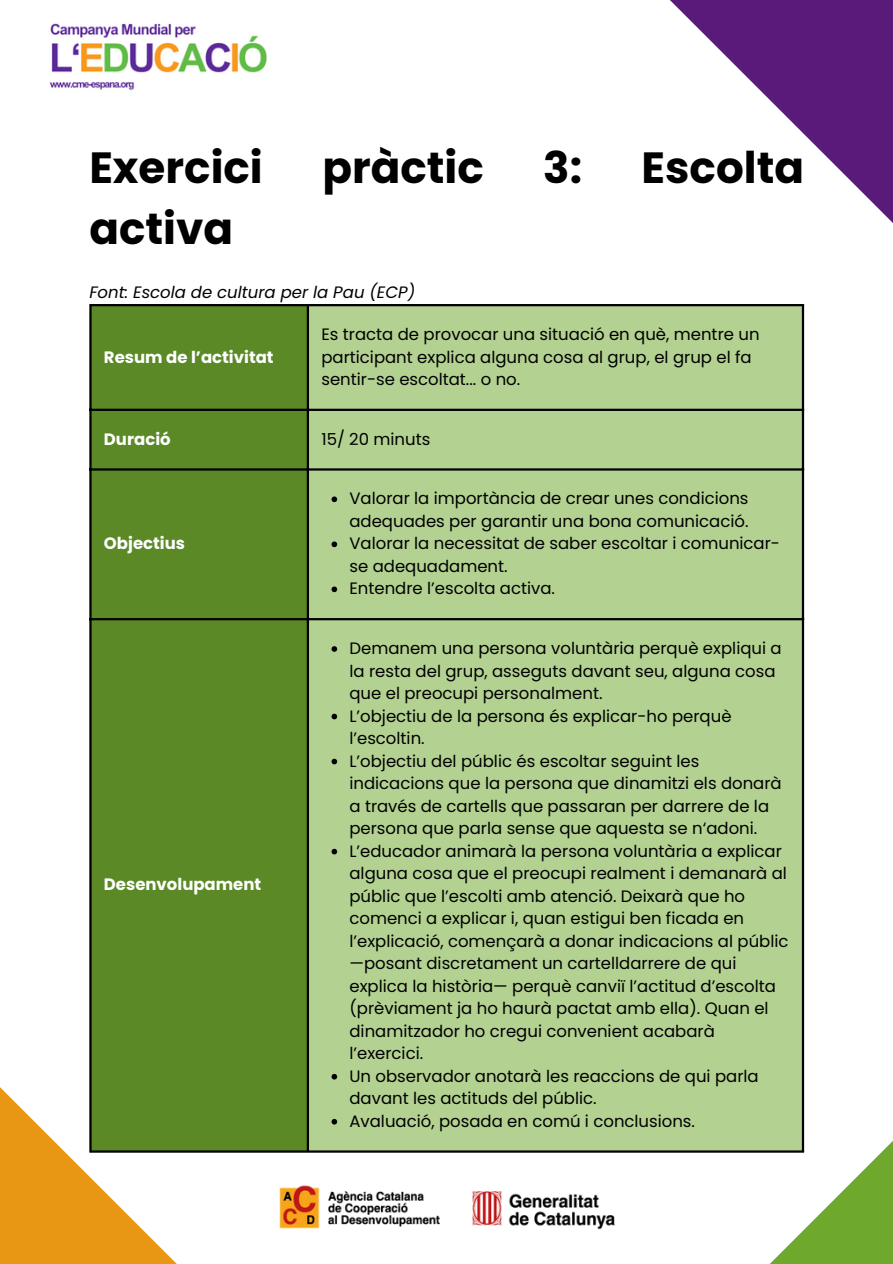
<style>
.page{position:relative;width:893px;height:1264px;background:#fff}
.page>*{position:absolute;margin:0;border:0;box-sizing:border-box;transform-origin:0 0}
.t1{font:700 43.65px "Poppins";color:#000}
.t2{font:16.5px/22.5px "Poppins";color:#000}
.t3{font:700 16.5px "Poppins";color:#fff}
.t4{font:italic 16.5px "Poppins";color:#000}
</style>
<div class="page">
<svg style="left:0;top:1087px;width:279px;height:176px"></svg>
<svg style="left:670px;top:0;width:222px;height:609px"></svg>
<svg style="left:559px;top:991px;width:333px;height:272px"></svg>
<img style="left:278px;top:1182px;width:337px;height:48px">
<img style="left:49px;top:23px;width:218px;height:67px">
<div style="left:92px;top:306px;width:215px;height:844px;background:#5a8926"></div>
<div style="left:309px;top:306px;width:492px;height:844px;background:#b3d191"></div>
<svg style="left:331px;top:496px;width:6px;height:6px"></svg>
<svg style="left:331px;top:541px;width:6px;height:6px"></svg>
<svg style="left:331px;top:586px;width:6px;height:6px"></svg>
<svg style="left:331px;top:646px;width:6px;height:6px"></svg>
<svg style="left:331px;top:713px;width:6px;height:6px"></svg>
<svg style="left:331px;top:758px;width:6px;height:6px"></svg>
<svg style="left:331px;top:848px;width:6px;height:6px"></svg>
<svg style="left:331px;top:1073px;width:6px;height:6px"></svg>
<svg style="left:331px;top:1118px;width:6px;height:6px"></svg>
<hr style="left:89px;top:306px;width:3px;height:844px;background:#000">
<hr style="left:307px;top:306px;width:2px;height:844px;background:#000">
<hr style="left:801px;top:306px;width:3px;height:844px;background:#000">
<hr style="left:89px;top:304px;width:715px;height:2px;background:#000">
<hr style="left:89px;top:409px;width:715px;height:2px;background:#000">
<hr style="left:89px;top:468px;width:715px;height:2px;background:#000">
<hr style="left:89px;top:618px;width:715px;height:2px;background:#000">
<hr style="left:89px;top:1150px;width:715px;height:2px;background:#000">
<p class="t1" style="left:89px;top:137px;width:175px">Exercici</p>
<p class="t1" style="left:322px;top:137px;width:163px">pràctic</p>
<p class="t1" style="left:543px;top:137px;width:40px">3:</p>
<p class="t1" style="left:641px;top:137px;width:164px">Escolta</p>
<p class="t1" style="left:89px;top:198px;width:145px">activa</p>
<p class="t4" style="left:89px;top:280px;width:327px">Font: Escola de cultura per la Pau (ECP)</p>
<p class="t3" style="left:104px;top:345px;width:171px">Resum de l’activitat</p>
<p class="t2" style="left:321px;top:323px;width:439px">Es tracta de provocar una situació en què, mentre un participant explica alguna cosa al grup, el grup el fa sentir-se escoltat... o no.</p>
<p class="t3" style="left:104px;top:427px;width:68px">Duració</p>
<p class="t2" style="left:321px;top:427px;width:110px">15/ 20 minuts</p>
<p class="t3" style="left:104px;top:532px;width:83px">Objectius</p>
<p class="t3" style="left:104px;top:873px;width:159px">Desenvolupament</p>
<p class="t2" style="left:349px;top:487px;width:400px">Valorar la importància de crear unes condicions adequades per garantir una bona comunicació.</p>
<p class="t2" style="left:349px;top:532px;width:432px">Valorar la necessitat de saber escoltar i comunicar&shy;se adequadament.</p>
<p class="t2" style="left:349px;top:577px;width:207px">Entendre l’escolta activa.</p>
<p class="t2" style="left:349px;top:637px;width:433px">Demanem una persona voluntària perquè expliqui a la resta del grup, asseguts davant seu, alguna cosa que el preocupi personalment.</p>
<p class="t2" style="left:349px;top:704px;width:383px">L’objectiu de la persona és explicar-ho perquè l’escoltin.</p>
<p class="t2" style="left:349px;top:749px;width:434px">L’objectiu del públic és escoltar seguint les indicacions que la persona que dinamitzi els donarà a través de cartells que passaran per darrere de la persona que parla sense que aquesta se n‘adoni.</p>
<p class="t2" style="left:349px;top:839px;width:440px">L’educador animarà la persona voluntària a explicar alguna cosa que el preocupi realment i demanarà al públic que l’escolti amb atenció. Deixarà que ho comenci a explicar i, quan estigui ben ficada en l’explicació, començarà a donar indicacions al públic —posant discretament un cartelldarrere de qui explica la història— perquè canviï l’actitud d’escolta (prèviament ja ho haurà pactat amb ella). Quan el dinamitzador ho cregui convenient acabarà l’exercici.</p>
<p class="t2" style="left:349px;top:1064px;width:411px">Un observador anotarà les reaccions de qui parla davant les actituds del públic.</p>
<p class="t2" style="left:349px;top:1109px;width:347px">Avaluació, posada en comú i conclusions.</p>
</div>
